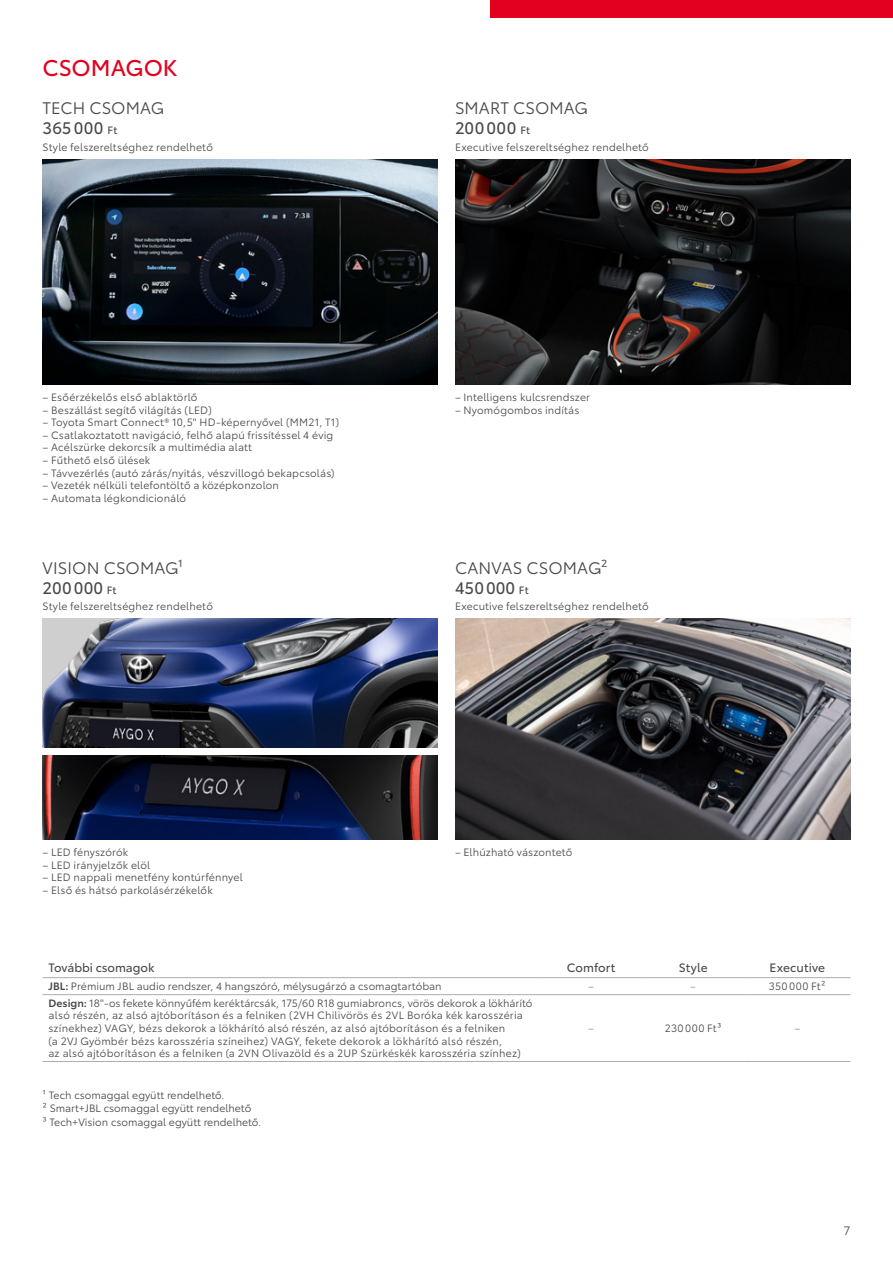
<style>
.page{position:relative;width:893px;height:1263px;background:#fff}
.page>*{position:absolute;margin:0;border:0;box-sizing:border-box;transform-origin:0 0}
.t1{font:22.5px "Toyota Type";color:#e3001f}
.t2{font:16.5px/19.8px "Toyota Type";letter-spacing:.01em;color:#494948}
.t3{font:12px "Toyota Type";letter-spacing:.005em;color:#494948}
.t4{font:12px "Toyota Type";color:#494948}
.t5{font:10.5px/12.6px "Toyota Type";letter-spacing:.015em;color:#494948}
.t6{font:10.5px "Toyota Type";letter-spacing:.05em;color:#494948}
.t7{font:10.5px "Toyota Type";letter-spacing:.04em;color:#494948}
.t8{font:10.5px "Toyota Type";color:#878786}
.s1{font-style:inherit}
.s2{font-size:10.5px}
.s3{font-weight:600}
</style>
<div class="page">
<img style="left:43px;top:159px;width:395px;height:226px">
<img style="left:43px;top:756px;width:395px;height:84px">
<img style="left:43px;top:619px;width:395px;height:128px">
<img style="left:455px;top:159px;width:395px;height:226px">
<img style="left:455px;top:619px;width:395px;height:221px">
<hr style="left:43px;top:994px;width:497px;height:1px;background:#acadad">
<hr style="left:43px;top:1061px;width:497px;height:1px;background:#acadad">
<hr style="left:540px;top:1061px;width:102px;height:1px;background:#acadad">
<hr style="left:642px;top:1061px;width:102px;height:1px;background:#acadad">
<hr style="left:744px;top:1061px;width:106px;height:1px;background:#acadad">
<hr style="left:540px;top:977px;width:102px;height:1px;background:#acadad">
<hr style="left:43px;top:977px;width:497px;height:1px;background:#acadad">
<hr style="left:642px;top:977px;width:102px;height:1px;background:#acadad">
<hr style="left:744px;top:977px;width:106px;height:1px;background:#acadad">
<hr style="left:540px;top:994px;width:102px;height:1px;background:#acadad">
<hr style="left:642px;top:994px;width:102px;height:1px;background:#acadad">
<hr style="left:744px;top:994px;width:106px;height:1px;background:#acadad">
<div style="left:490px;top:0;width:403px;height:17px;background:#e3001f"></div>
<h1 class="t1" style="left:43px;top:51px;width:136px">CSOMAGOK</h1>
<h2 class="t2" style="left:43px;top:97px;width:123px">TECH CSOMAG<br><span class="s1">365000</span> <span class="s2">Ft</span></h2>
<p class="t5" style="left:43px;top:140px;width:172px">Style felszereltséghez rendelhető</p>
<h2 class="t2" style="left:455px;top:97px;width:135px">SMART CSOMAG<br><span class="s1">200000</span> <span class="s2">Ft</span></h2>
<p class="t5" style="left:455px;top:140px;width:195px">Executive felszereltséghez rendelhető</p>
<p class="t5" style="left:43px;top:390px;width:156px">– Esőérzékelős első ablaktörlő</p>
<p class="t5" style="left:43px;top:403px;width:171px">– Beszállást segítő világítás (LED)</p>
<p class="t5" style="left:43px;top:415px;width:298px">– Toyota Smart Connect® 10,5" HD-képernyővel (MM21, T1)</p>
<p class="t5" style="left:43px;top:428px;width:292px">– Csatlakoztatott navigáció, felhő alapú frissítéssel 4 évig</p>
<p class="t5" style="left:43px;top:441px;width:211px">– Acélszürke dekorcsík a multimédia alatt</p>
<p class="t5" style="left:43px;top:453px;width:109px">– Fűthető első ülések</p>
<p class="t5" style="left:43px;top:466px;width:294px">– Távvezérlés (autó zárás/nyitás, vészvillogó bekapcsolás)</p>
<p class="t5" style="left:43px;top:478px;width:238px">– Vezeték nélküli telefontöltő a középkonzolon</p>
<p class="t5" style="left:43px;top:491px;width:145px">– Automata légkondicionáló</p>
<h2 class="t2" style="left:43px;top:557px;width:143px">VISION CSOMAG¹<br><span class="s1">200000</span> <span class="s2">Ft</span></h2>
<p class="t5" style="left:43px;top:599px;width:172px">Style felszereltséghez rendelhető</p>
<p class="t5" style="left:455px;top:390px;width:137px">– Intelligens kulcsrendszer</p>
<p class="t5" style="left:455px;top:403px;width:126px">– Nyomógombos indítás</p>
<h2 class="t2" style="left:455px;top:557px;width:154px">CANVAS CSOMAG²<br><span class="s1">450000</span> <span class="s2">Ft</span></h2>
<p class="t5" style="left:455px;top:599px;width:195px">Executive felszereltséghez rendelhető</p>
<p class="t5" style="left:43px;top:845px;width:87px">– LED fényszórók</p>
<p class="t5" style="left:43px;top:858px;width:109px">– LED irányjelzők elöl</p>
<p class="t5" style="left:43px;top:870px;width:202px">– LED nappali menetfény kontúrfénnyel</p>
<p class="t5" style="left:43px;top:883px;width:172px">– Első és hátsó parkolásérzékelők</p>
<p class="t5" style="left:455px;top:845px;width:119px">– Elhúzható vászontető</p>
<p class="t3" style="left:49px;top:958px;width:107px">További csomagok</p>
<p class="t3" style="left:567px;top:958px;width:50px">Comfort</p>
<p class="t3" style="left:679px;top:958px;width:30px">Style</p>
<p class="t3" style="left:769px;top:958px;width:57px">Executive</p>
<p class="t5" style="left:48px;top:979px;width:395px"><span class="s3">JBL:</span> Prémium JBL audio rendszer, 4 hangszóró, mélysugárzó a csomagtartóban</p>
<p class="t8" style="left:588px;top:978px;width:7px">–</p>
<p class="t8" style="left:690px;top:978px;width:7px">–</p>
<p class="t6" style="left:769px;top:978px;width:58px">350000 Ft²</p>
<p class="t5" style="left:48px;top:996px;width:485px"><span class="s3">Design:</span> 18"-os fekete könnyűfém keréktárcsák, 175/60 R18 gumiabroncs, vörös dekorok a lökhárító alsó részén, az alsó ajtóborításon és a felniken (2VH Chilivörös és 2VL Boróka kék karosszéria színekhez) VAGY, bézs dekorok a lökhárító alsó részén, az alsó ajtóborításon és a felniken<br>(a 2VJ Gyömbér bézs karosszéria színeihez) VAGY, fekete dekorok a lökhárító alsó részén,<br>az alsó ajtóborításon és a felniken (a 2VN Olivazöld és a 2UP Szürkéskék karosszéria színhez)</p>
<p class="t8" style="left:588px;top:1020px;width:7px">–</p>
<p class="t7" style="left:665px;top:1020px;width:58px">230000 Ft³</p>
<p class="t8" style="left:794px;top:1020px;width:7px">–</p>
<p class="t5" style="left:43px;top:1087px;width:220px;line-height:13.5px">¹ Tech csomaggal együtt rendelhető.<br>² Smart+JBL csomaggal együtt rendelhető<br>³ Tech+Vision csomaggal együtt rendelhető.</p>
<p class="t4" style="left:844px;top:1222px;width:8px">7</p>
</div>
